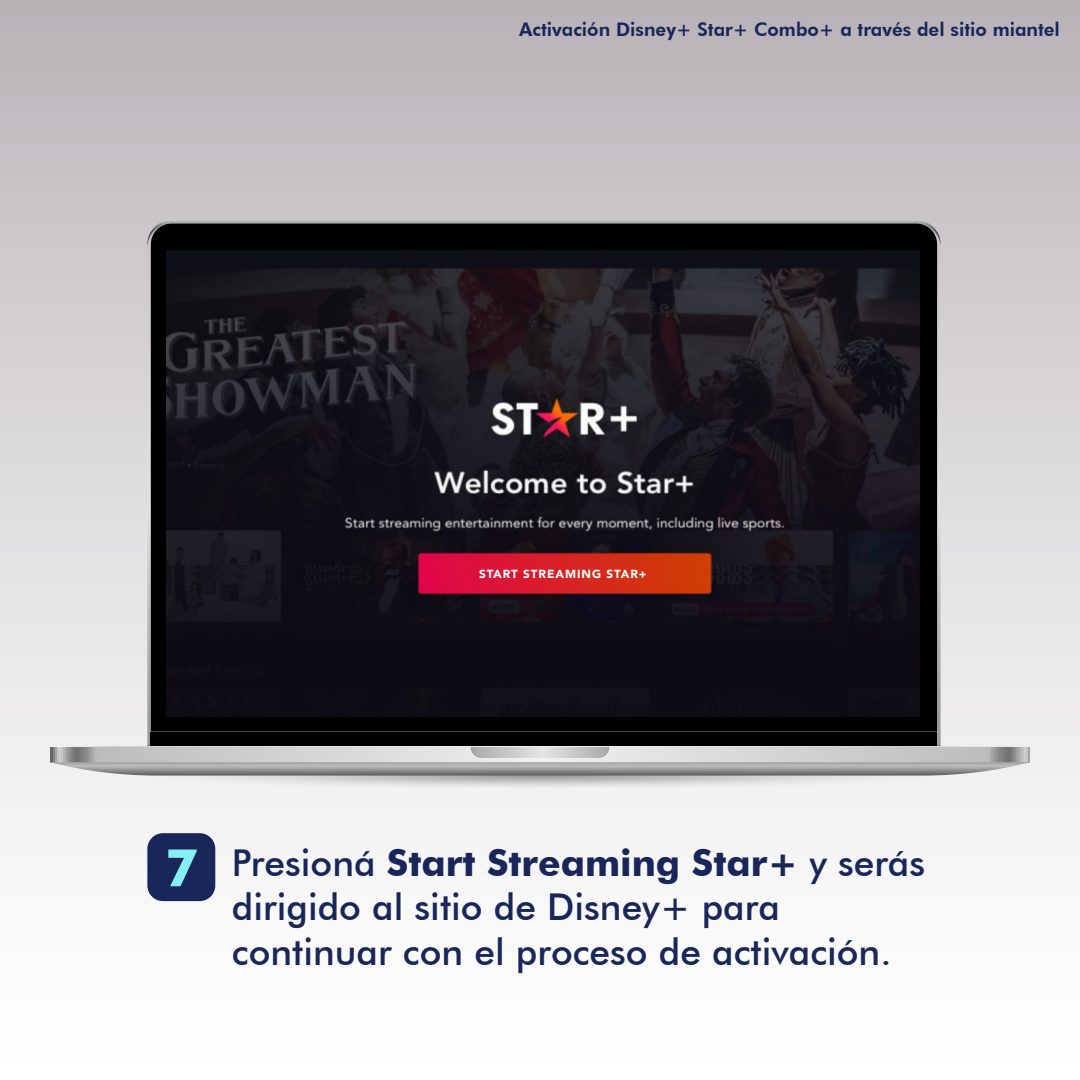
<style>
.page{position:relative;width:1080px;height:1080px;background:#fff}
.page>*{position:absolute;margin:0;border:0;box-sizing:border-box;transform-origin:0 0}
.t1{font:500 37px/44.4px "Futura BT";color:#18265a}
.t2{font:800 18.7px "Futura BT";color:#18265a}
.t3{font:900 11.7px "Avenir";letter-spacing:.08em;color:#fff}
.s1{font-weight:700;font-size:51.9px;color:#85eff4}
.s2{font-weight:700}
</style>
<div class="page">
<div style="left:0;top:0;width:1080px;height:1080px;background:linear-gradient(to bottom,#bcb6bb,#fff)"></div>
<svg style="left:126px;top:760px;width:828px;height:31px"></svg>
<svg style="left:147px;top:220px;width:794px;height:27px;background:#a4a3a4"></svg>
<div style="left:151px;top:732px;width:786px;height:14px;background:#000"></div>
<div style="left:151px;top:224px;width:786px;height:508px;background:#000"></div>
<svg style="left:51px;top:746px;width:978px;height:30px;background:#b8b8b8"></svg>
<img style="left:166px;top:250px;width:754px;height:467px">
<img style="left:166px;top:565px;width:754px;height:23px">
<div style="left:147px;top:833px;width:68px;height:68px;background:#18265a;border-radius:16px"></div>
<p class="t2" style="left:519px;top:18px;width:542px">Activación Disney+ Star+ Combo+ a través del sitio miantel</p>
<p class="t3" style="left:479px;top:564px;width:169px">START STREAMING STAR+</p>
<p class="t1" style="left:232px;top:840px;width:695px;text-indent:-67px"><span class="s1">7</span> Presioná <span class="s2">Start Streaming Star+</span> y serás dirigido al sitio de Disney+ para continuar con el proceso de activación.</p>
</div>
